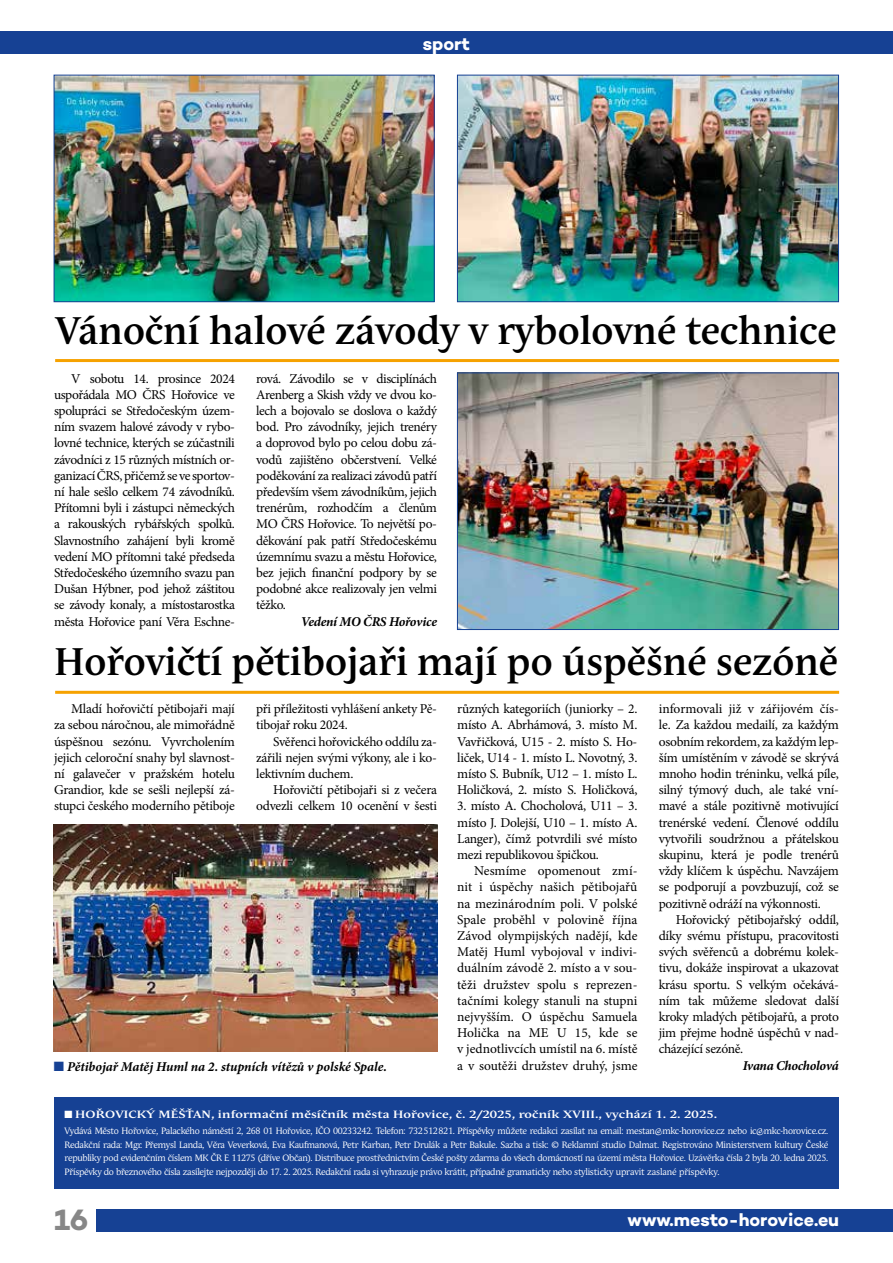
<style>
.page{position:relative;width:893px;height:1263px;background:#fff}
.page>*{position:absolute;margin:0;border:0;box-sizing:border-box;transform-origin:0 0}
.t1{font:700 38.25px "Andulka Book Pro";color:#000}
.t2{font:700 30px "Campton";color:#878787}
.t3{font:700 18px "Campton";color:#fff}
.t4{font:13.5px/16.2px "Minion Pro";letter-spacing:-.02em;color:#000;text-align:justify}
.t5{font:italic 700 13.5px "Minion Pro";letter-spacing:-.01em;color:#000}
.t6{font:700 10.5px "Andulka Book Pro";letter-spacing:.01em;color:#fff;scale:1.25 1}
.t7{font:9.15px/13.5px "Andulka Book Pro";letter-spacing:-.01em;color:#fff;text-align:justify}
.s1{color:#164194}
</style>
<div class="page">
<div style="left:97px;top:1209px;width:796px;height:22px;background:#164194"></div>
<div style="left:0;top:32px;width:893px;height:22px;background:#164194"></div>
<div style="left:54px;top:1097px;width:785px;height:92px;background:#164194"></div>
<img style="left:56px;top:77px;width:376px;height:223px">
<div style="left:54px;top:75px;width:380px;height:227px;border:1px solid #164194"></div>
<hr style="left:55px;top:359px;width:784px;height:3px;background:#f6a200">
<img style="left:459px;top:77px;width:378px;height:223px">
<div style="left:457px;top:75px;width:382px;height:227px;border:1px solid #164194"></div>
<hr style="left:55px;top:691px;width:784px;height:3px;background:#f6a200">
<img style="left:459px;top:375px;width:378px;height:253px">
<div style="left:457px;top:373px;width:382px;height:257px;border:1px solid #164194"></div>
<img style="left:54px;top:825px;width:383px;height:227px">
<h3 class="t3" style="left:423px;top:32px;width:49px">sport</h3>
<h1 class="t1" style="left:56px;top:309px;width:782px">Vánoční halové závody v rybolovné technice</h1>
<p class="t4" style="left:54px;top:370px;width:182px;text-indent:17px">V sobotu 14. prosince 2024 uspořádala MO ČRS Hořovice ve spolupráci se Středočeským územ&shy;ním svazem halové závody v rybo&shy;lovné technice, kterých se zúčastnili závodníci z 15 různých místních or&shy;ganizací ČRS, přičemž se ve sportov&shy;ní hale sešlo celkem 74 závodníků.<br>Přítomni byli i zástupci německých a rakouských rybářských spolků.<br>Slavnostního zahájení byli kromě vedení MO přítomni také předseda Středočeského územního svazu pan Dušan Hýbner, pod jehož záštitou se závody konaly, a místostarostka města Hořovice paní Věra Eschne-</p>
<p class="t4" style="left:256px;top:370px;width:182px">rová. Závodilo se v disciplínách Arenberg a Skish vždy ve dvou ko&shy;lech a bojovalo se doslova o každý bod. Pro závodníky, jejich trenéry a doprovod bylo po celou dobu zá&shy;vodů zajištěno občerstvení. Velké poděkování za realizaci závodů patří především všem závodníkům, jejich trenérům, rozhodčím a členům MO ČRS Hořovice. To největší po&shy;děkování pak patří Středočeskému územnímu svazu a městu Hořovice, bez jejich finanční podpory by se podobné akce realizovaly jen velmi těžko.</p>
<p class="t5" style="left:301px;top:612px;width:138px">Vedení MO ČRS Hořovice</p>
<h1 class="t1" style="left:55px;top:639px;width:785px">Hořovičtí pětibojaři mají po úspěšné sezóně</h1>
<p class="t4" style="left:457px;top:701px;width:182px">různých kategoriích (juniorky – 2. místo A. Abrhámová, 3. místo M.<br>Vavřičková, U15 - 2. místo S. Ho&shy;liček, U14 - 1. místo L. Novotný, 3. místo S. Bubník, U12 – 1. místo L.<br>Holičková, 2. místo S. Holičková,</p>
<p class="t4" style="left:457px;top:798px;width:182px">3. místo A. Chocholová, U11 – 3. místo J. Dolejší, U10 – 1. místo A.<br>Langer), čímž potvrdili své místo mezi republikovou špičkou.</p>
<p class="t4" style="left:457px;top:863px;width:182px;text-indent:17px">Nesmíme opomenout zmí&shy;nit i úspěchy našich pětibojařů na mezinárodním poli. V polské Spale proběhl v polovině října Závod olympijských nadějí, kde Matěj Huml vybojoval v indivi&shy;duálním závodě 2. místo a v sou&shy;těži družstev spolu s reprezen&shy;tačními kolegy stanuli na stupni nejvyšším. O úspěchu Samuela Holička na ME U 15, kde se v jednotlivcích umístil na 6. místě a v soutěži družstev druhý, jsme</p>
<p class="t4" style="left:54px;top:701px;width:182px;text-indent:17px">Mladí hořovičtí pětibojaři mají za sebou náročnou, ale mimořádně úspěšnou sezónu. Vyvrcholením jejich celoroční snahy byl slavnost&shy;ní galavečer v pražském hotelu Grandior, kde se sešli nejlepší zá&shy;stupci českého moderního pětiboje</p>
<p class="t4" style="left:256px;top:701px;width:182px">při příležitosti vyhlášení ankety Pě&shy;tibojař roku 2024.</p>
<p class="t4" style="left:659px;top:701px;width:182px">informovali již v zářijovém čís&shy;le. Za každou medailí, za každým osobním rekordem, za každým lep&shy;ším umístěním v závodě se skrývá mnoho hodin tréninku, velká píle, silný týmový duch, ale také vní&shy;mavé a stále pozitivně motivující trenérské vedení. Členové oddílu vytvořili soudržnou a přátelskou skupinu, která je podle trenérů vždy klíčem k úspěchu. Navzájem se podporují a povzbuzují, což se pozitivně odráží na výkonnosti.</p>
<p class="t4" style="left:659px;top:911px;width:182px;text-indent:17px">Hořovický pětibojařský oddíl, díky svému přístupu, pracovitosti svých svěřenců a dobrému kolek&shy;tivu, dokáže inspirovat a ukazovat krásu sportu. S velkým očekává&shy;ním tak můžeme sledovat další kroky mladých pětibojařů, a proto jim přejme hodně úspěchů v nad&shy;cházející sezóně.</p>
<p class="t4" style="left:256px;top:733px;width:182px;text-indent:17px">Svěřenci hořovického oddílu za&shy;zářili nejen svými výkony, ale i ko&shy;lektivním duchem.</p>
<p class="t4" style="left:256px;top:782px;width:182px;text-align:right">Hořovičtí pětibojaři si z večera odvezli celkem 10 ocenění v šesti</p>
<p class="t5" style="left:54px;top:1056px;width:335px"><span class="s1">■</span> Pětibojař Matěj Huml na 2. stupních vítězů v polské Spale.</p>
<p class="t5" style="left:743px;top:1056px;width:98px">Ivana Chocholová</p>
<p class="t6" style="left:65px;top:1108px;width:524px">■ HOŘOVICKÝ MĚŠŤAN, informační měsíčník města Hořovice, č. 2/2025, ročník XVIII., vychází 1. 2. 2025.</p>
<p class="t7" style="left:65px;top:1124px;width:765px">Vydává Město Hořovice, Palackého náměstí 2, 268 01 Hořovice, IČO 00233242. Telefon: 732512821. Příspěvky můžete redakci zasílat na email: mestan@mkc-horovice.cz nebo ic@mkc-horovice.cz.<br>Redakční rada: Mgr. Přemysl Landa, Věra Veverková, Eva Kaufmanová, Petr Karban, Petr Drulák a Petr Bakule. Sazba a tisk: © Reklamní studio Dalmat. Registrováno Ministerstvem kultury České republiky pod evidenčním číslem MK ČR E 11275 (dříve Občan). Distribuce prostřednictvím České pošty zdarma do všech domácností na území města Hořovice. Uzávěrka čísla 2 byla 20. ledna 2025.<br>Příspěvky do březnového čísla zasílejte nejpozději do 17. 2. 2025. Redakční rada si vyhrazuje právo krátit, případně gramaticky nebo stylisticky upravit zaslané příspěvky.</p>
<h2 class="t2" style="left:54px;top:1201px;width:36px">16</h2>
<h3 class="t3" style="left:628px;top:1208px;width:213px">www.mesto-horovice.eu</h3>
</div>
